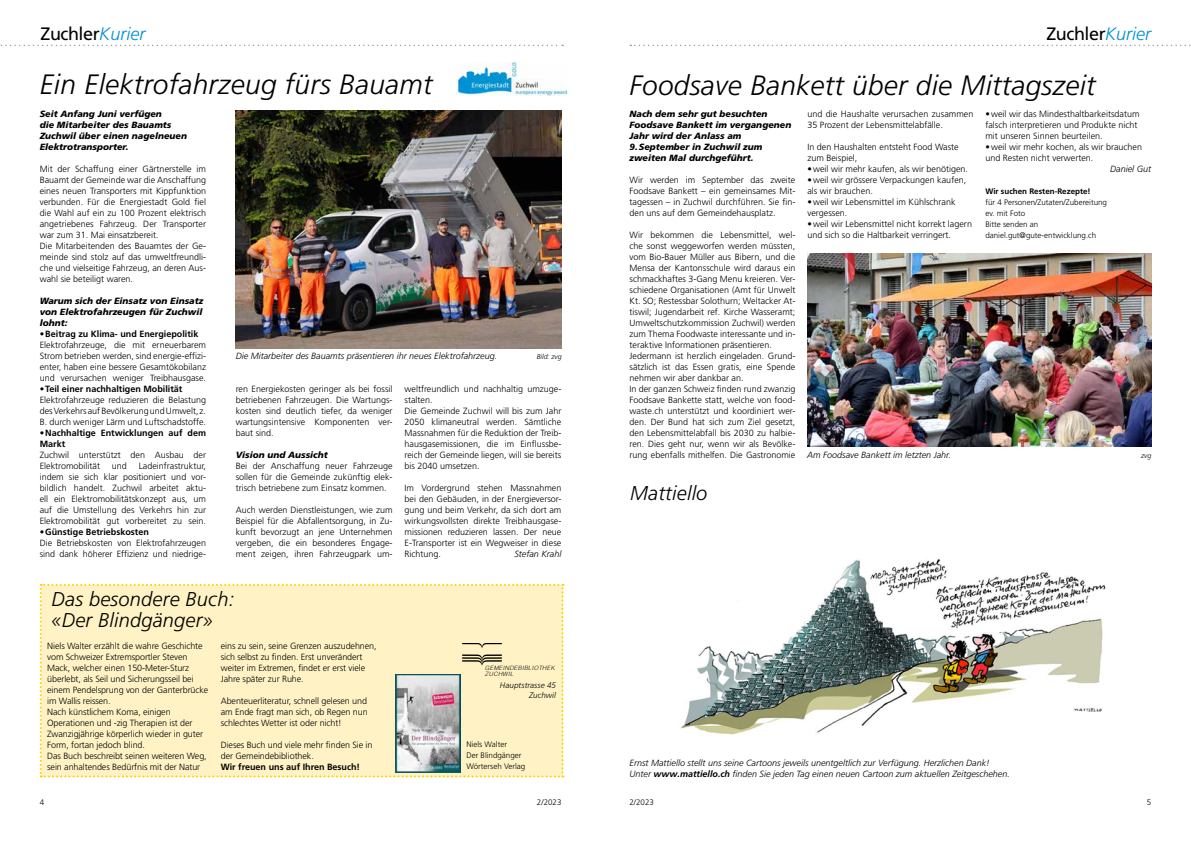
<style>
.page{position:relative;width:1191px;height:842px;background:#fff}
.page>*{position:absolute;margin:0;border:0;box-sizing:border-box;transform-origin:0 0}
.t1{font:italic 300 28px "Frutiger LT Pro";letter-spacing:.01em;color:#000}
.t2{font:italic 300 20px/21px "Frutiger LT Pro";letter-spacing:.01em;color:#000}
.t3{font:18px "Frutiger LT Pro";letter-spacing:-.025em;color:#000}
.t4{font:300 9px/11px "Frutiger LT Pro";color:#000}
.t5{font:italic 900 9px/11px "Frutiger LT Pro";color:#000}
.t6{font:italic 300 9px/11px "Frutiger LT Pro";color:#000}
.t7{font:700 9px/11px "Frutiger LT Pro";color:#000}
.t8{font:italic 300 8.1px/10px "Frutiger LT Pro";letter-spacing:.005em;color:#000;text-align:right}
.t9{font:300 8px/11px "Frutiger LT Pro";color:#000}
.t10{font:700 8px "Frutiger LT Pro";color:#000}
.t11{font:italic 300 7px "Frutiger LT Pro";color:#000}
.t12{font:italic 300 5.9px/6.4px "Helvetica";letter-spacing:.05em;color:#000}
.s1{font-weight:300;font-style:italic;color:#0090d7}
.s2{font-weight:700}
</style>
<div class="page">
<svg style="left:0;top:45px;width:563px;height:1px"></svg>
<svg style="left:630px;top:45px;width:561px;height:1px"></svg>
<img style="left:236px;top:111px;width:325px;height:237px">
<img style="left:456px;top:63px;width:113px;height:33px">
<svg style="left:40px;top:584px;width:523px;height:193px;background:#f9eec2"></svg>
<img style="left:807px;top:254px;width:344px;height:193px">
<img style="left:680px;top:559px;width:426px;height:176px">
<h3 class="t3" style="left:40px;top:23px;width:106px">Zuchler<span class="s1">Kurier</span></h3>
<h3 class="t3" style="left:1046px;top:23px;width:106px">Zuchler<span class="s1">Kurier</span></h3>
<h1 class="t1" style="left:40px;top:68px;width:394px">Ein Elektrofahrzeug fürs Bauamt</h1>
<p class="t5" style="left:40px;top:109px;width:149px">Seit Anfang Juni verfügen<br>die Mitarbeiter des Bauamts<br>Zuchwil über einen nagelneuen<br>Elektrotransporter.</p>
<p class="t4" style="left:40px;top:164px;width:168px">Mit der Schaffung einer Gärtnerstelle im Bauamt der Gemeinde war die Anschaffung eines neuen Transporters mit Kippfunktion verbunden. Für die Energiestadt Gold fiel die Wahl auf ein zu 100 Prozent elektrisch angetriebenes Fahrzeug. Der Transporter war zum 31. Mai einsatzbereit.<br>Die Mitarbeitenden des Bauamtes der Ge&shy;meinde sind stolz auf das umweltfreundli&shy;che und vielseitige Fahrzeug, an deren Aus&shy;wahl sie beteiligt waren.</p>
<p class="t5" style="left:40px;top:296px;width:165px;text-align:justify">Warum sich der Einsatz von Einsatz von Elektrofahrzeugen für Zuchwil lohnt:</p>
<p class="t7" style="left:40px;top:329px;width:160px">•Beitrag zu Klima- und Energiepolitik</p>
<p class="t4" style="left:40px;top:340px;width:168px;text-align:justify">Elektrofahrzeuge, die mit erneuerbarem Strom betrieben werden, sind energie-effizi&shy;enter, haben eine bessere Gesamtökobilanz und verursachen weniger Treibhausgase.</p>
<p class="t7" style="left:40px;top:384px;width:144px">•Teil einer nachhaltigen Mobilität</p>
<p class="t4" style="left:40px;top:395px;width:168px;text-align:justify">Elektrofahrzeuge reduzieren die Belastung des Verkehrs auf Bevölkerung und Umwelt, z.<br>B. durch weniger Lärm und Luftschadstoffe.</p>
<p class="t7" style="left:40px;top:428px;width:168px">•Nachhaltige Entwicklungen auf dem<br>Markt</p>
<p class="t4" style="left:40px;top:450px;width:168px">Zuchwil unterstützt den Ausbau der<br>Elektromobilität</p>
<p class="t6" style="left:236px;top:351px;width:263px">Die Mitarbeiter des Bauamts präsentieren ihr neues Elektrofahrzeug.</p>
<p class="t11" style="left:537px;top:353px;width:26px">Bild: zvg</p>
<p class="t4" style="left:236px;top:384px;width:158px;text-align:justify">ren Energiekosten geringer als bei fossil betriebenen Fahrzeugen. Die Wartungs&shy;kosten sind deutlich tiefer, da weniger wartungsintensive Komponenten ver&shy;baut sind.</p>
<p class="t5" style="left:236px;top:450px;width:94px">Vision und Aussicht</p>
<p class="t4" style="left:236px;top:461px;width:158px;text-align:justify">Bei der Anschaffung neuer Fahrzeuge sollen für die Gemeinde zukünftig elek&shy;trisch betriebene zum Einsatz kommen.</p>
<p class="t4" style="left:236px;top:505px;width:158px;text-align:justify">Auch werden Dienstleistungen, wie zum Beispiel für die Abfallentsorgung, in Zu&shy;kunft bevorzugt an jene Unternehmen vergeben, die ein besonderes Engage&shy;ment zeigen, ihren Fahrzeugpark um-</p>
<p class="t4" style="left:404px;top:384px;width:158px">weltfreundlich und nachhaltig umzuge&shy;stalten.<br>Die Gemeinde Zuchwil will bis zum Jahr 2050 klimaneutral werden. Sämtliche Massnahmen für die Reduktion der Treib&shy;hausgasemissionen, die im Einflussbe&shy;reich der Gemeinde liegen, will sie bereits bis 2040 umsetzen.</p>
<p class="t4" style="left:404px;top:483px;width:158px;text-align:justify">Im Vordergrund stehen Massnahmen bei den Gebäuden, in der Energieversor&shy;gung und beim Verkehr, da sich dort am wirkungsvollsten direkte Treibhausgase&shy;missionen reduzieren lassen. Der neue E-Transporter ist ein Wegweiser in diese Richtung.</p>
<p class="t4" style="left:40px;top:461px;width:168px;text-align:justify;text-indent:99px">Ladeinfrastruktur, indem sie sich klar positioniert und vor&shy;bildlich handelt. Zuchwil arbeitet aktu&shy;ell ein Elektromobilitätskonzept aus, um auf die Umstellung des Verkehrs hin zur Elektromobilität gut vorbereitet zu sein.</p>
<p class="t7" style="left:40px;top:527px;width:111px">•Günstige Betriebskosten</p>
<p class="t4" style="left:40px;top:538px;width:168px">Die Betriebskosten von Elektrofahrzeugen sind dank höherer Effizienz und niedrige-</p>
<p class="t4" style="left:112px;top:461px;width:17px">und</p>
<p class="t6" style="left:514px;top:549px;width:48px">Stefan Krahl</p>
<h2 class="t2" style="left:52px;top:588px;width:184px">Das besondere Buch: «Der Blindgänger»</h2>
<p class="t4" style="left:47px;top:640px;width:163px">Niels Walter erzählt die wahre Geschichte vom Schweizer Extremsportler Steven Mack, welcher einen 150-Meter-Sturz überlebt, als Seil und Sicherungsseil bei einem Pendelsprung von der Ganterbrücke im Wallis reissen.<br>Nach künstlichem Koma, einigen Operationen und -zig Therapien ist der Zwanzigjährige körperlich wieder in guter Form, fortan jedoch blind.<br>Das Buch beschreibt seinen weiteren Weg, sein anhaltendes Bedürfnis mit der Natur</p>
<p class="t4" style="left:221px;top:640px;width:157px">eins zu sein, seine Grenzen auszudehnen, sich selbst zu finden. Erst unverändert weiter im Extremen, findet er erst viele Jahre später zur Ruhe.</p>
<p class="t4" style="left:221px;top:695px;width:148px;text-align:justify">Abenteuerliteratur, schnell gelesen und am Ende fragt man sich, ob Regen nun schlechtes Wetter ist oder nicht!</p>
<p class="t4" style="left:221px;top:739px;width:153px">Dieses Buch und viele mehr finden Sie in der Gemeindebibliothek.</p>
<p class="t7" style="left:221px;top:761px;width:141px">Wir freuen uns auf Ihren Besuch!</p>
<p class="t12" style="left:485px;top:664px;width:71px">GEMEINDEBIBLIOTHEK<br>ZUCHWIL</p>
<p class="t8" style="left:500px;top:680px;width:57px">Hauptstrasse 45<br>Zuchwil</p>
<p class="t9" style="left:466px;top:739px;width:60px">Niels Walter<br>Der Blindgänger<br>Wörterseh Verlag</p>
<h1 class="t1" style="left:629px;top:69px;width:467px">Foodsave Bankett über die Mittagszeit</h1>
<p class="t5" style="left:629px;top:109px;width:163px">Nach dem sehr gut besuchten<br>Foodsave Bankett im vergangenen<br>Jahr wird der Anlass am<br>9.September in Zuchwil zum zweiten Mal durchgeführt.</p>
<p class="t4" style="left:629px;top:175px;width:167px;text-align:justify">Wir werden im September das zweite Foodsave Bankett – ein gemeinsames Mit&shy;tagessen – in Zuchwil durchführen. Sie fin&shy;den uns auf dem Gemeindehausplatz.</p>
<p class="t4" style="left:629px;top:230px;width:167px">Wir bekommen die Lebensmittel, wel&shy;che sonst weggeworfen werden müssten, vom Bio-Bauer Müller aus Bibern, und die Mensa der Kantonsschule wird daraus ein schmackhaftes 3-Gang Menu kreieren. Ver&shy;schiedene Organisationen (Amt für Unwelt Kt. SO; Restessbar Solothurn; Weltacker At&shy;tiswil; Jugendarbeit ref. Kirche Wasseramt; Umweltschutzkommission Zuchwil) werden zum Thema Foodwaste interessante und in&shy;teraktive Informationen präsentieren.<br>Jedermann ist herzlich eingeladen. Grund&shy;sätzlich ist das Essen gratis, eine Spende nehmen wir aber dankbar an.<br>In der ganzen Schweiz finden rund zwanzig Foodsave Bankette statt, welche von food&shy;waste.ch unterstützt und koordiniert wer&shy;den. Der Bund hat sich zum Ziel gesetzt, den Lebensmittelabfall bis 2030 zu halbie&shy;ren. Dies geht nur, wenn wir als Bevölke&shy;rung ebenfalls mithelfen. Die Gastronomie</p>
<p class="t4" style="left:985px;top:109px;width:156px">•weil wir das Mindesthaltbarkeitsdatum falsch interpretieren und Produkte nicht mit unseren Sinnen beurteilen.</p>
<p class="t4" style="left:985px;top:142px;width:158px">•weil wir mehr kochen, als wir brauchen und Resten nicht verwerten.</p>
<p class="t6" style="left:1110px;top:164px;width:43px">Daniel Gut</p>
<p class="t10" style="left:985px;top:187px;width:107px">Wir suchen Resten-Rezepte!</p>
<p class="t9" style="left:985px;top:197px;width:123px">für 4 Personen/Zutaten/Zubereitung ev. mit Foto<br>Bitte senden an daniel.gut@gute-entwicklung.ch</p>
<p class="t4" style="left:807px;top:109px;width:167px">und die Haushalte verursachen zusammen<br>35 Prozent der Lebensmittelabfälle.</p>
<p class="t4" style="left:807px;top:142px;width:153px">In den Haushalten entsteht Food Waste zum Beispiel,</p>
<p class="t4" style="left:807px;top:164px;width:162px">•weil wir mehr kaufen, als wir benötigen.</p>
<p class="t4" style="left:807px;top:175px;width:160px">•weil wir grössere Verpackungen kaufen, als wir brauchen.</p>
<p class="t4" style="left:807px;top:197px;width:150px">•weil wir Lebensmittel im Kühlschrank vergessen.</p>
<p class="t4" style="left:807px;top:219px;width:166px">•weil wir Lebensmittel nicht korrekt lagern und sich so die Haltbarkeit verringert.</p>
<p class="t6" style="left:807px;top:450px;width:145px">Am Foodsave Bankett im letzten Jahr.</p>
<p class="t11" style="left:1141px;top:452px;width:12px">zvg</p>
<h2 class="t2" style="left:630px;top:483px;width:79px">Mattiello</h2>
<p class="t6" style="left:629px;top:758px;width:382px">Ernst Mattiello stellt uns seine Cartoons jeweils unentgeltlich zur Verfügung. Herzlichen Dank!<br>Unter <span class="s2">www.mattiello.ch</span> finden Sie jeden Tag einen neuen Cartoon zum aktuellen Zeitgeschehen.</p>
<p class="t9" style="left:40px;top:797px;width:6px">4</p>
<p class="t9" style="left:537px;top:797px;width:26px">2/2023</p>
<p class="t9" style="left:629px;top:797px;width:26px">2/2023</p>
<p class="t9" style="left:1146px;top:797px;width:6px">5</p>
</div>
